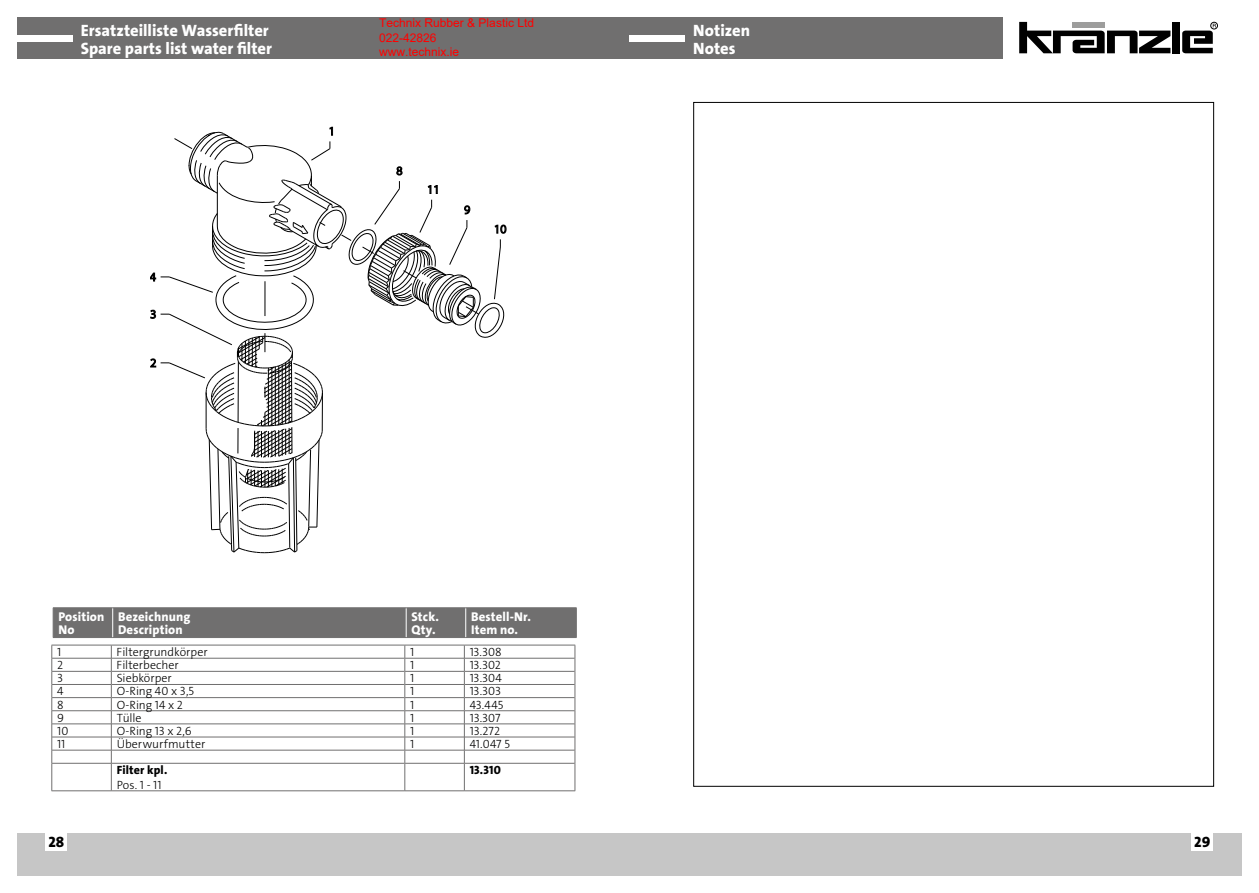
<style>
.page{position:relative;width:1259px;height:893px;background:#fff}
.page>*{position:absolute;margin:0;border:0;box-sizing:border-box;transform-origin:0 0}
.t1{font:16.5px/18px "The Sans LP8 Ex Bld";color:#fff}
.t2{font:15px "The Sans LP8 Ex Bld";color:#000}
.t3{font:12.75px/13.5px "The Sans LP8 Ex Bld";letter-spacing:.01em;color:#fff}
.t4{font:12px "The Sans LP3 Lig";color:#000}
.t5{font:12px/14.4px "Arial";color:#f00}
.t6{font:12px "The Sans LP8 Ex Bld";letter-spacing:.015em;color:#000}
</style>
<div class="page">
<div style="left:629px;top:833px;width:613px;height:43px;background:#c6c6c6"></div>
<div style="left:17px;top:833px;width:612px;height:43px;background:#c6c6c6"></div>
<div style="left:1191px;top:833px;width:22px;height:18px;background:#fff"></div>
<div style="left:46px;top:833px;width:21px;height:18px;background:#fff"></div>
<div style="left:17px;top:17px;width:985px;height:41px;background:#706f6f"></div>
<div style="left:17px;top:35px;width:55px;height:6px;background:#fff"></div>
<div style="left:629px;top:35px;width:56px;height:6px;background:#fff"></div>
<svg style="left:1019px;top:22px;width:151px;height:31px"></svg>
<div style="left:1172px;top:22px;width:7px;height:31px;background:#000"></div>
<div style="left:1210px;top:22px;width:7px;height:7px;border:1px solid #000;border-radius:50%"></div>
<svg style="left:1182px;top:24px;width:34px;height:29px"></svg>
<hr style="left:53px;top:607px;width:60px;height:1px;background:#706f6f">
<hr style="left:53px;top:637px;width:60px;height:1px;background:#706f6f">
<hr style="left:113px;top:607px;width:293px;height:1px;background:#706f6f">
<hr style="left:406px;top:607px;width:60px;height:1px;background:#706f6f">
<hr style="left:113px;top:637px;width:293px;height:1px;background:#706f6f">
<hr style="left:406px;top:637px;width:60px;height:1px;background:#706f6f">
<hr style="left:466px;top:607px;width:110px;height:1px;background:#706f6f">
<div style="left:53px;top:608px;width:524px;height:29px;background:#706f6f"></div>
<hr style="left:466px;top:637px;width:110px;height:1px;background:#706f6f">
<hr style="left:51px;top:645px;width:60px;height:1px;background:#706f6f">
<hr style="left:111px;top:645px;width:294px;height:1px;background:#706f6f">
<hr style="left:405px;top:645px;width:59px;height:1px;background:#706f6f">
<hr style="left:464px;top:645px;width:111px;height:1px;background:#706f6f">
<svg style="left:51px;top:645px;width:1px;height:145px"></svg>
<svg style="left:574px;top:645px;width:1px;height:145px"></svg>
<hr style="left:52px;top:658px;width:59px;height:1px;background:#706f6f">
<hr style="left:112px;top:658px;width:292px;height:1px;background:#706f6f">
<hr style="left:405px;top:658px;width:59px;height:1px;background:#706f6f">
<hr style="left:465px;top:658px;width:109px;height:1px;background:#706f6f">
<hr style="left:52px;top:671px;width:59px;height:1px;background:#706f6f">
<hr style="left:112px;top:671px;width:292px;height:1px;background:#706f6f">
<hr style="left:405px;top:671px;width:59px;height:1px;background:#706f6f">
<hr style="left:465px;top:671px;width:109px;height:1px;background:#706f6f">
<hr style="left:52px;top:684px;width:59px;height:1px;background:#706f6f">
<hr style="left:112px;top:684px;width:292px;height:1px;background:#706f6f">
<hr style="left:405px;top:684px;width:59px;height:1px;background:#706f6f">
<hr style="left:465px;top:684px;width:109px;height:1px;background:#706f6f">
<hr style="left:52px;top:697px;width:59px;height:1px;background:#706f6f">
<hr style="left:112px;top:697px;width:292px;height:1px;background:#706f6f">
<hr style="left:405px;top:697px;width:59px;height:1px;background:#706f6f">
<hr style="left:465px;top:697px;width:109px;height:1px;background:#706f6f">
<hr style="left:52px;top:710px;width:59px;height:1px;background:#706f6f">
<hr style="left:112px;top:710px;width:292px;height:1px;background:#706f6f">
<hr style="left:405px;top:710px;width:59px;height:1px;background:#706f6f">
<hr style="left:465px;top:710px;width:109px;height:1px;background:#706f6f">
<hr style="left:52px;top:724px;width:59px;height:1px;background:#706f6f">
<hr style="left:112px;top:724px;width:292px;height:1px;background:#706f6f">
<hr style="left:405px;top:724px;width:59px;height:1px;background:#706f6f">
<hr style="left:465px;top:724px;width:109px;height:1px;background:#706f6f">
<hr style="left:52px;top:737px;width:59px;height:1px;background:#706f6f">
<hr style="left:112px;top:737px;width:292px;height:1px;background:#706f6f">
<hr style="left:405px;top:737px;width:59px;height:1px;background:#706f6f">
<hr style="left:465px;top:737px;width:109px;height:1px;background:#706f6f">
<hr style="left:52px;top:750px;width:59px;height:1px;background:#706f6f">
<hr style="left:112px;top:750px;width:292px;height:1px;background:#706f6f">
<hr style="left:405px;top:750px;width:59px;height:1px;background:#706f6f">
<hr style="left:465px;top:750px;width:109px;height:1px;background:#706f6f">
<hr style="left:52px;top:763px;width:59px;height:1px;background:#706f6f">
<hr style="left:112px;top:763px;width:292px;height:1px;background:#706f6f">
<hr style="left:405px;top:763px;width:59px;height:1px;background:#706f6f">
<hr style="left:465px;top:763px;width:109px;height:1px;background:#706f6f">
<hr style="left:51px;top:790px;width:60px;height:1px;background:#706f6f">
<hr style="left:111px;top:790px;width:294px;height:1px;background:#706f6f">
<hr style="left:405px;top:790px;width:59px;height:1px;background:#706f6f">
<hr style="left:464px;top:790px;width:111px;height:1px;background:#706f6f">
<svg style="left:111px;top:645px;width:1px;height:146px"></svg>
<svg style="left:404px;top:645px;width:1px;height:146px"></svg>
<svg style="left:464px;top:645px;width:1px;height:146px"></svg>
<svg style="left:151px;top:127px;width:356px;height:426px"></svg>
<svg style="left:693px;top:102px;width:521px;height:685px"></svg>
<h1 class="t1" style="left:81px;top:21px;width:193px">Ersatzteilliste Wasserfilter<br>Spare parts list water filter</h1>
<p class="t5" style="left:379px;top:16px;width:156px">Technix Rubber &amp; Plastic Ltd<br>022-42826<br>www.technix.ie</p>
<h1 class="t1" style="left:693px;top:21px;width:58px">Notizen<br>Notes</h1>
<p class="t3" style="left:58px;top:610px;width:47px">Position<br>No</p>
<p class="t3" style="left:118px;top:610px;width:74px">Bezeichnung<br>Description</p>
<p class="t3" style="left:411px;top:610px;width:29px">Stck.<br>Qty.</p>
<p class="t3" style="left:471px;top:610px;width:61px">Bestell-Nr.<br>Item no.</p>
<p class="t4" style="left:57px;top:644px;width:6px">1</p>
<p class="t4" style="left:117px;top:644px;width:92px">Filtergrundkörper</p>
<p class="t4" style="left:410px;top:644px;width:6px">1</p>
<p class="t4" style="left:470px;top:644px;width:34px">13.308</p>
<p class="t4" style="left:57px;top:657px;width:8px">2</p>
<p class="t4" style="left:117px;top:657px;width:64px">Filterbecher</p>
<p class="t4" style="left:410px;top:657px;width:6px">1</p>
<p class="t4" style="left:470px;top:657px;width:33px">13.302</p>
<p class="t4" style="left:57px;top:671px;width:7px">3</p>
<p class="t4" style="left:117px;top:671px;width:57px">Siebkörper</p>
<p class="t4" style="left:410px;top:671px;width:6px">1</p>
<p class="t4" style="left:470px;top:671px;width:34px">13.304</p>
<p class="t4" style="left:57px;top:684px;width:8px">4</p>
<p class="t4" style="left:117px;top:684px;width:79px">O-Ring 40 x 3,5</p>
<p class="t4" style="left:410px;top:684px;width:6px">1</p>
<p class="t4" style="left:470px;top:684px;width:33px">13.303</p>
<p class="t4" style="left:57px;top:697px;width:8px">8</p>
<p class="t4" style="left:117px;top:697px;width:68px">O-Ring 14 x 2</p>
<p class="t4" style="left:410px;top:697px;width:6px">1</p>
<p class="t4" style="left:470px;top:697px;width:35px">43.445</p>
<p class="t4" style="left:57px;top:710px;width:8px">9</p>
<p class="t4" style="left:117px;top:710px;width:26px">Tülle</p>
<p class="t4" style="left:410px;top:710px;width:6px">1</p>
<p class="t4" style="left:470px;top:710px;width:32px">13.307</p>
<p class="t4" style="left:57px;top:723px;width:13px">10</p>
<p class="t4" style="left:117px;top:723px;width:76px">O-Ring 13 x 2,6</p>
<p class="t4" style="left:410px;top:723px;width:6px">1</p>
<p class="t4" style="left:470px;top:723px;width:32px">13.272</p>
<p class="t4" style="left:57px;top:736px;width:10px">11</p>
<p class="t4" style="left:117px;top:736px;width:90px">Überwurfmutter</p>
<p class="t4" style="left:410px;top:736px;width:6px">1</p>
<p class="t4" style="left:470px;top:736px;width:42px">41.047 5</p>
<p class="t6" style="left:117px;top:762px;width:52px">Filter kpl.</p>
<p class="t4" style="left:117px;top:777px;width:46px">Pos. 1 - 11</p>
<p class="t6" style="left:470px;top:762px;width:33px">13.310</p>
<p class="t2" style="left:48px;top:832px;width:17px">28</p>
<p class="t2" style="left:1194px;top:832px;width:18px">29</p>
</div>
